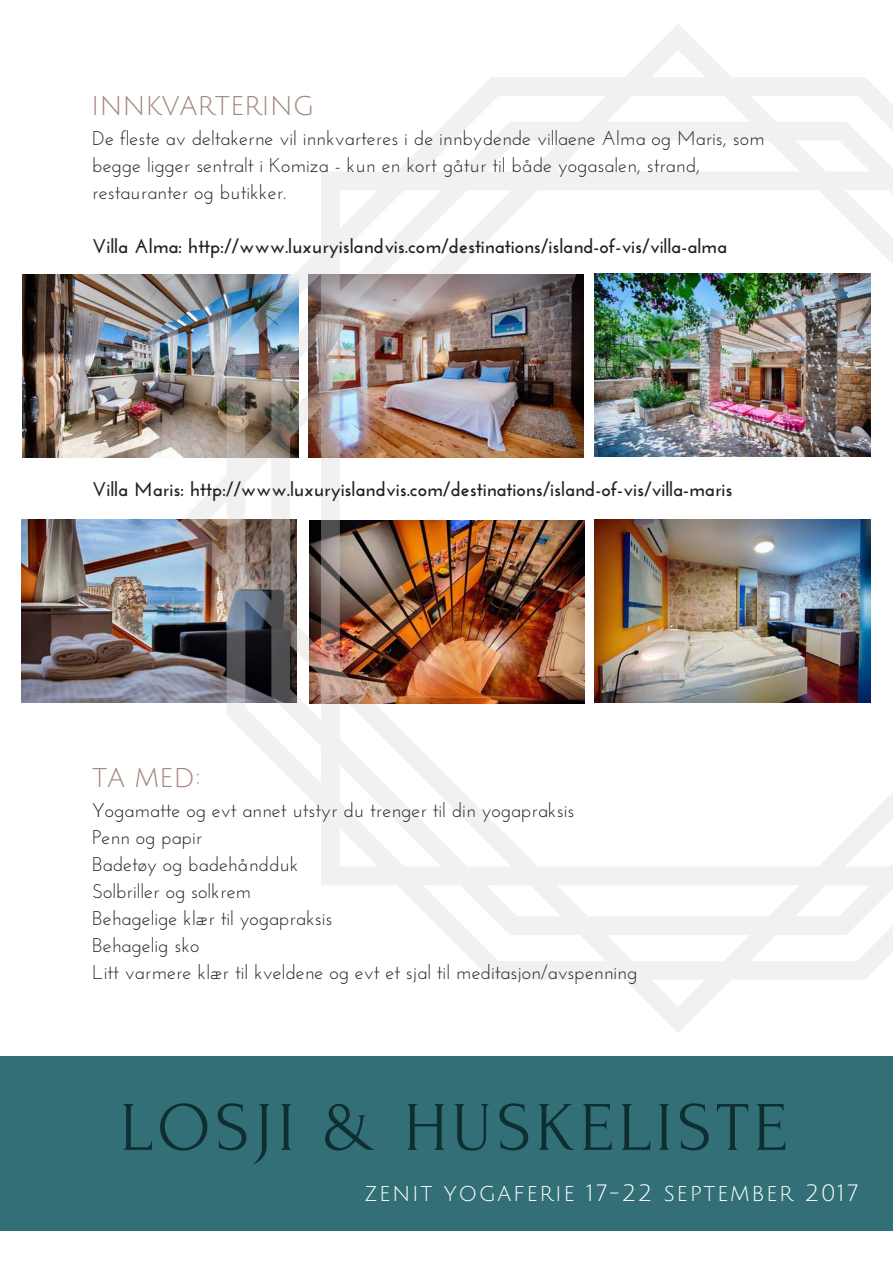
<style>
.page{position:relative;width:893px;height:1263px;background:#fff}
.page>*{position:absolute;margin:0;border:0;box-sizing:border-box;transform-origin:0 0}
.t1{font:69.45px "Forum";letter-spacing:.07em;color:#0e2e32}
.t2{font:26.4px "Julius Sans One";color:#a4837c}
.t3{font:23.1px "Julius Sans One";letter-spacing:.07em;color:#fff}
.t4{font:19.8px/27px "Josefin Sans";color:#222}
.t5{font:700 19.8px "Josefin Sans";color:#222}
</style>
<div class="page">
<img style="left:22px;top:274px;width:151px;height:183px">
<img style="left:21px;top:519px;width:152px;height:184px">
<img style="left:173px;top:24px;width:719px;height:1009px">
<div style="left:0;top:1057px;width:892px;height:174px;background:#326f76"></div>
<img style="left:595px;top:519px;width:275px;height:184px">
<img style="left:595px;top:273px;width:275px;height:183px">
<h2 class="t2" style="left:91px;top:92px;width:225px">INNKVARTERING</h2>
<p class="t4" style="left:92px;top:127px;width:674px">De fleste av deltakerne vil innkvarteres i de innbydende villaene Alma og Maris, som begge ligger sentralt i Komiza - kun en kort gåtur til både yogasalen, strand, restauranter og butikker.</p>
<p class="t5" style="left:92px;top:238px;width:636px">Villa Alma: http://www.luxuryislandvis.com/destinations/island-of-vis/villa-alma</p>
<p class="t5" style="left:92px;top:481px;width:642px">Villa Maris: http://www.luxuryislandvis.com/destinations/island-of-vis/villa-maris</p>
<h2 class="t2" style="left:92px;top:764px;width:110px">TA MED:</h2>
<p class="t4" style="left:92px;top:799px;width:546px">Yogamatte og evt annet utstyr du trenger til din yogapraksis<br>Penn og papir<br>Badetøy og badehåndduk<br>Solbriller og solkrem<br>Behagelige klær til yogapraksis<br>Behagelig sko<br>Litt varmere klær til kveldene og evt et sjal til meditasjon/avspenning</p>
<h1 class="t1" style="left:120px;top:1090px;width:668px">LOSJI &amp; HUSKELISTE</h1>
<p class="t3" style="left:364px;top:1181px;width:495px">zenit yogaferie 17-22 september 2017</p>
</div>
